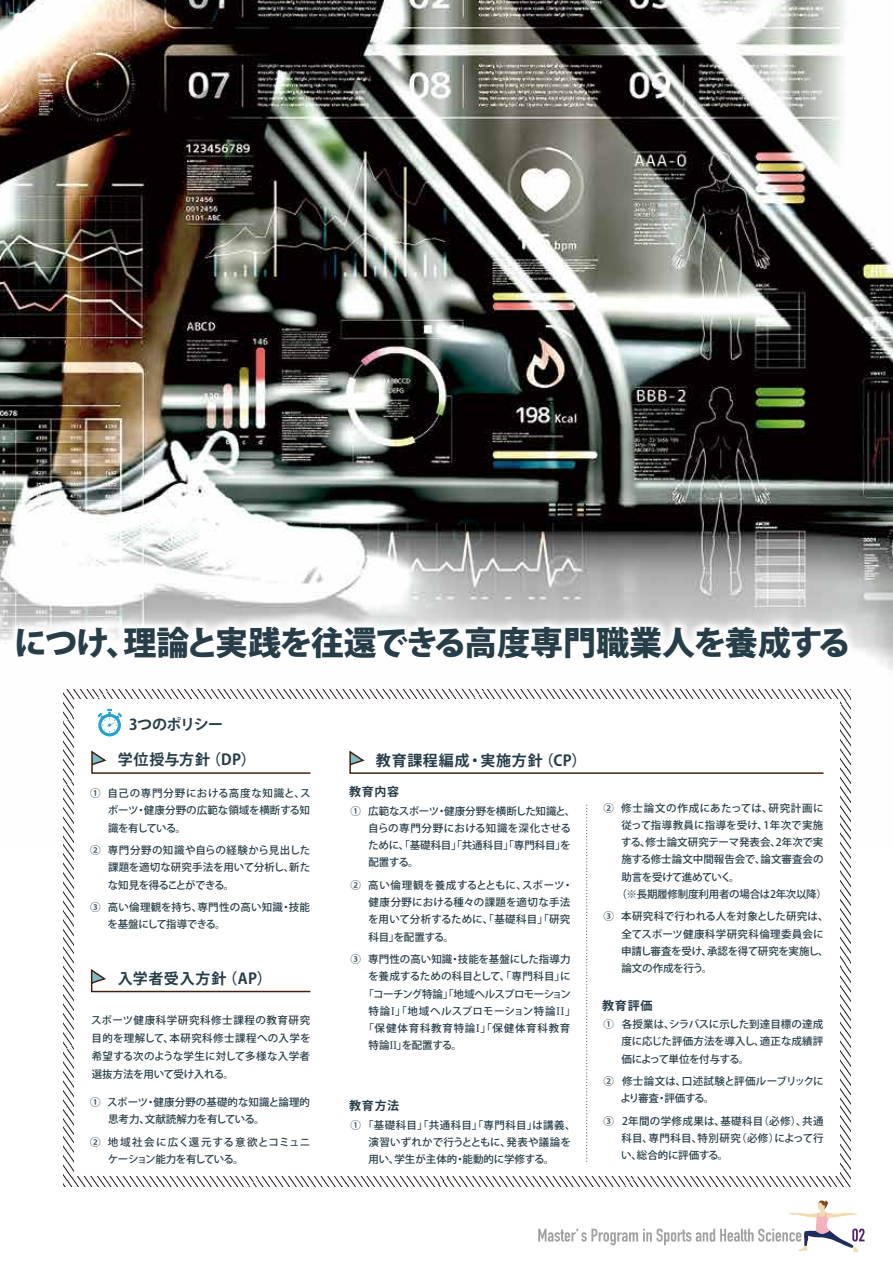
<style>
.page{position:relative;width:893px;height:1263px;background:#fff}
.page>*{position:absolute;margin:0;border:0;box-sizing:border-box;transform-origin:0 0}
.t1{font:800 33px "Koz Go Pr 6 N";letter-spacing:-.045em;color:#273e49}
.t2{font:700 15px "Koz Go Pr 6 N";letter-spacing:.045em;color:#273e49}
.t3{font:700 15px "Koz Go Pr 6 N";letter-spacing:-.04em;color:#273e49}
.t4{font:700 12px "Koz Go Pr 6 N";letter-spacing:.065em;color:#273e49}
.t5{font:500 10.5px/17.2px "Koz Go Pr 6 N";color:#273e49}
.t6{font:500 10.5px/17.2px "Koz Go Pr 6 N";letter-spacing:.02em;color:#273e49}
.t7{font:500 10.5px "Koz Go Pr 6 N";letter-spacing:-.05em;color:#273e49}
.t8{font:500 10.5px "Koz Go Pr 6 N";letter-spacing:.03em;color:#273e49}
.t9{font:500 10.5px "Koz Go Pr 6 N";letter-spacing:-.02em;color:#273e49}
.t10{font:500 10.5px "Koz Go Pr 6 N";letter-spacing:.07em;color:#273e49}
.t11{font:500 10.5px "Koz Go Pr 6 N";letter-spacing:.065em;color:#273e49}
.s1{font-family:"Koz Min Pr 6 N"}
</style>
<div class="page">
<img style="left:0;top:0;width:845px;height:196px">
<svg style="left:64px;top:1099px;width:787px;height:88px"></svg>
<div style="left:74px;top:700px;width:766px;height:476px;background:#fff"></div>
<svg style="left:586px;top:1100px;width:1px;height:62px"></svg>
<img style="left:0;top:196px;width:893px;height:903px">
<svg style="left:538px;top:1200px;width:326px;height:52px"></svg>
<h1 class="t1" style="left:14px;top:624px;width:838px">につけ、理論と実践を往還できる高度専門職業人を養成する</h1>
<h2 class="t3" style="left:129px;top:716px;width:96px">3つのポリシー</h2>
<h2 class="t2" style="left:118px;top:751px;width:139px">学位授与方針（DP）</h2>
<h2 class="t2" style="left:376px;top:752px;width:212px">教育課程編成・実施方針（CP）</h2>
<p class="t4" style="left:349px;top:785px;width:51px">教育内容</p>
<p class="t5" style="left:108px;top:785px;width:204px;text-align:justify;text-indent:-18px">① 自己の専門分野における高度な知識と、スポーツ・健康分野の広範な領域を横断する知識を有している。</p>
<p class="t5" style="left:108px;top:842px;width:204px;text-align:justify;text-indent:-18px">② 専門分野の知識や自らの経験から見出した課題を適切な研究手法を用いて分析し、新たな知見を得ることができる。</p>
<p class="t5" style="left:108px;top:899px;width:204px;text-indent:-18px">③ 高い倫理観を持ち、専門性の高い知識・技能を基盤にして指導できる。</p>
<p class="t5" style="left:368px;top:802px;width:209px;text-indent:-18px">① 広範なスポーツ・健康分野を横断した知識と、自らの専門分野における知識を深化させるために、「基礎科目」「共通科目」「専門科目」を配置する。</p>
<p class="t6" style="left:368px;top:877px;width:207px;text-indent:-18px">② 高い倫理観を養成するとともに、スポーツ・健康分野における種々の課題を適切な手法を用いて分析するために、「基礎科目」「研究科目」を配置する。</p>
<p class="t5" style="left:350px;top:951px;width:222px">③ 専門性の高い知識・技能を基盤にした指導力</p>
<p class="t5" style="left:368px;top:968px;width:204px">を養成するための科目として、「専門科目」に</p>
<p class="t7" style="left:363px;top:988px;width:209px">「コーチング特論」「地域ヘルスプロモーション</p>
<p class="t8" style="left:368px;top:1005px;width:209px">特論<span class="s1">I</span>」「地域ヘルスプロモーション特論<span class="s1">II</span>」</p>
<p class="t10" style="left:363px;top:1022px;width:209px">「保健体育科教育特論<span class="s1">I</span>」「保健体育科教育</p>
<p class="t5" style="left:368px;top:1037px;width:95px">特論<span class="s1">II</span>」を配置する。</p>
<h2 class="t2" style="left:118px;top:970px;width:155px">入学者受入方針（AP）</h2>
<p class="t5" style="left:91px;top:1011px;width:221px;line-height:18px;text-align:justify">スポーツ健康科学研究科修士課程の教育研究目的を理解して、本研究科修士課程への入学を希望する次のような学生に対して多様な入学者選抜方法を用いて受け入れる。</p>
<p class="t5" style="left:108px;top:1094px;width:204px;text-indent:-18px">① スポーツ・健康分野の基礎的な知識と論理的思考力、文献読解力を有している。</p>
<p class="t5" style="left:108px;top:1133px;width:204px;text-indent:-18px">② 地域社会に広く還元する意欲とコミュニケーション能力を有している。</p>
<p class="t4" style="left:349px;top:1099px;width:51px">教育方法</p>
<p class="t5" style="left:368px;top:1116px;width:209px;text-indent:-18px">① 「基礎科目」「共通科目」「専門科目」は講義、演習いずれかで行うとともに、発表や議論を用い、学生が主体的・能動的に学修する。</p>
<p class="t11" style="left:603px;top:802px;width:222px">② 修士論文の作成にあたっては、研究計画に</p>
<p class="t6" style="left:621px;top:817px;width:204px">従って指導教員に指導を受け、1年次で実施</p>
<p class="t5" style="left:621px;top:834px;width:204px">する、修士論文研究テーマ発表会、2年次で実</p>
<p class="t5" style="left:621px;top:851px;width:204px">施する修士論文中間報告会で、論文審査会の</p>
<p class="t7" style="left:621px;top:871px;width:120px">助言を受けて進めていく。</p>
<p class="t9" style="left:616px;top:888px;width:212px">（※長期履修制度利用者の場合は2年次以降）</p>
<p class="t5" style="left:621px;top:908px;width:209px;text-indent:-18px">③ 本研究科で行われる人を対象とした研究は、全てスポーツ健康科学研究科倫理委員会に申請し審査を受け、承認を得て研究を実施し、論文の作成を行う。</p>
<p class="t4" style="left:602px;top:998px;width:52px">教育評価</p>
<p class="t5" style="left:621px;top:1016px;width:204px;text-align:justify;text-indent:-18px">① 各授業は、シラバスに示した到達目標の達成度に応じた評価方法を導入し、適正な成績評価によって単位を付与する。</p>
<p class="t5" style="left:621px;top:1073px;width:205px;text-indent:-17px">② 修士論文は、口述試験と評価ルーブリックにより審査・評価する。</p>
<p class="t5" style="left:621px;top:1113px;width:204px;text-align:justify;text-indent:-18px">③ 2年間の学修成果は、基礎科目（必修）、共通科目、専門科目、特別研究（必修）によって行い、総合的に評価する。</p>
</div>
